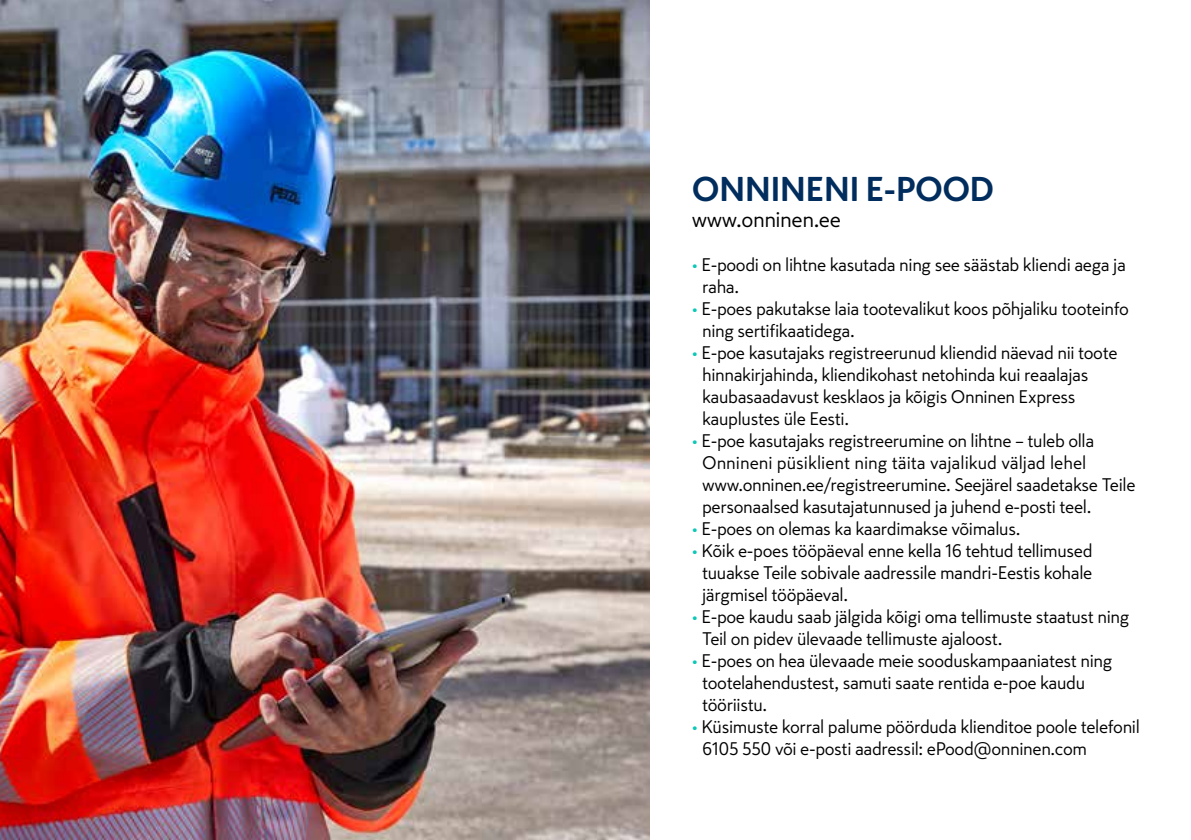
<style>
.page{position:relative;width:1191px;height:840px;background:#fff}
.page>*{position:absolute;margin:0;border:0;box-sizing:border-box;transform-origin:0 0}
.t1{font:700 34px "Skatta Sans";letter-spacing:-.02em;color:#002d5d}
.t2{font:22px "Skatta Sans";letter-spacing:-.02em;color:#000}
.t3{font:18px/22px "Skatta Sans";letter-spacing:-.02em;color:#000}
.s1{color:#0cc8b6}
</style>
<div class="page">
<img style="left:0;top:0;width:649px;height:839px">
<h1 class="t1" style="left:692px;top:164px;width:304px">ONNINENI E-POOD</h1>
<p class="t2" style="left:692px;top:204px;width:150px">www.onninen.ee</p>
<p class="t3" style="left:702px;top:253px;width:425px;text-indent:-10px"><span class="s1">•</span> E-poodi on lihtne kasutada ning see säästab kliendi aega ja raha.</p>
<p class="t3" style="left:702px;top:297px;width:428px;text-indent:-10px"><span class="s1">•</span> E-poes pakutakse laia tootevalikut koos põhjaliku tooteinfo ning sertifi kaatidega.</p>
<p class="t3" style="left:702px;top:341px;width:417px;text-indent:-10px"><span class="s1">•</span> E-poe kasutajaks registreerunud kliendid näevad nii toote hinnakirjahinda, kliendikohast netohinda kui reaalajas kaubasaadavust kesklaos ja kõigis Onninen Express kauplustes üle Eesti.</p>
<p class="t3" style="left:702px;top:429px;width:435px;text-indent:-10px"><span class="s1">•</span> E-poe kasutajaks registreerumine on lihtne – tuleb olla Onnineni püsiklient ning täita vajalikud väljad lehel www.onninen.ee/registreerumine. Seejärel saadetakse Teile personaalsed kasutajatunnused ja juhend e-posti teel.</p>
<p class="t3" style="left:692px;top:517px;width:330px"><span class="s1">•</span> E-poes on olemas ka kaardimakse võimalus.</p>
<p class="t3" style="left:702px;top:539px;width:392px;text-align:justify;text-indent:-10px"><span class="s1">•</span> Kõik e-poes tööpäeval enne kella 16 tehtud tellimused tuuakse Teile sobivale aadressile mandri-Eestis kohale järgmisel tööpäeval.</p>
<p class="t3" style="left:702px;top:605px;width:429px;text-indent:-10px"><span class="s1">•</span> E-poe kaudu saab jälgida kõigi oma tellimuste staatust ning<br>Teil on pidev ülevaade tellimuste ajaloost.</p>
<p class="t3" style="left:702px;top:649px;width:412px;text-indent:-10px"><span class="s1">•</span> E-poes on hea ülevaade meie sooduskampaaniatest ning tootelahendustest, samuti saate rentida e-poe kaudu tööriistu.</p>
<p class="t3" style="left:702px;top:715px;width:439px;text-indent:-10px"><span class="s1">•</span> Küsimuste korral palume pöörduda klienditoe poole telefonil<br>6105 550 või e-posti aadressil: ePood@onninen.com</p>
</div>
